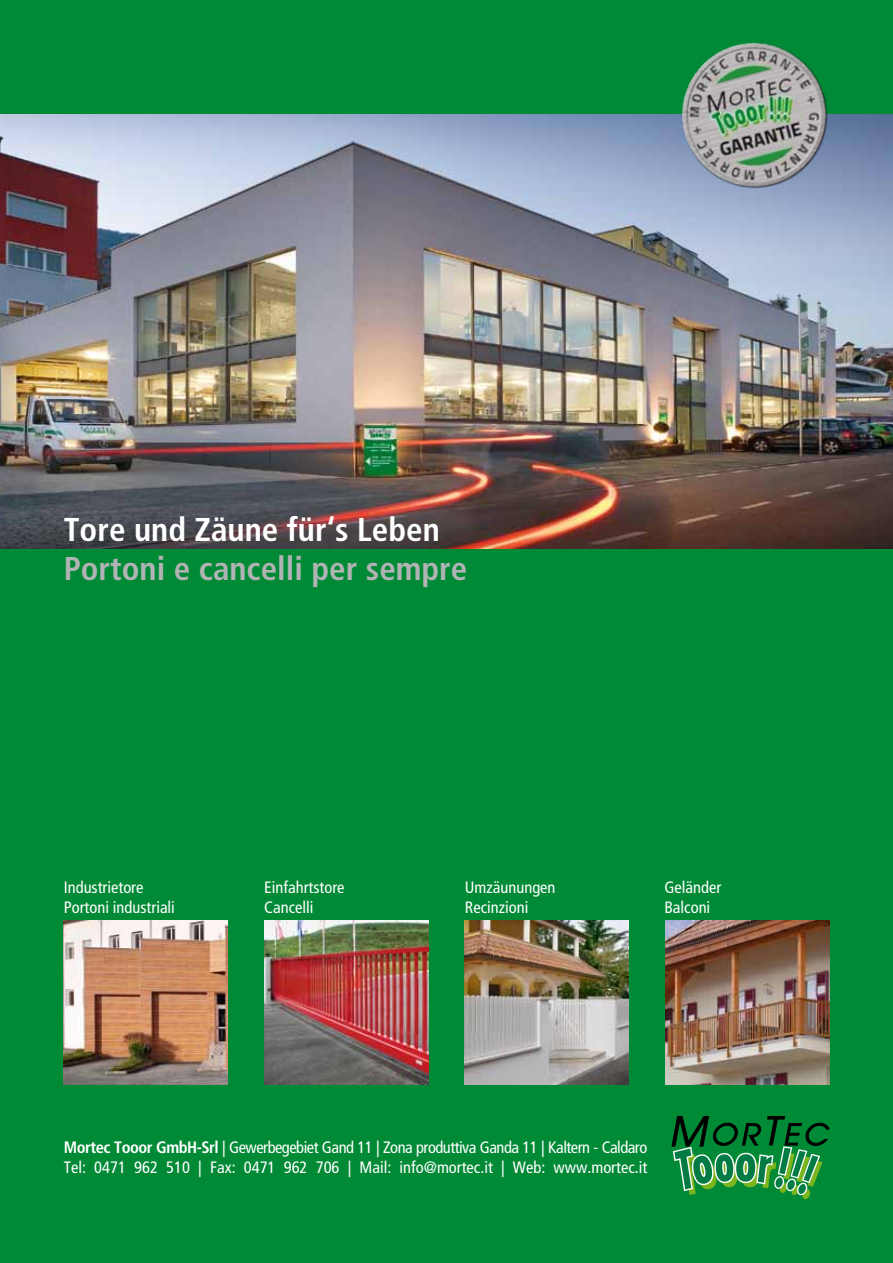
<style>
.page{position:relative;width:893px;height:1263px;background:#008a36}
.page>*{position:absolute;margin:0;border:0;box-sizing:border-box;transform-origin:0 0}
.t1{font:700 condensed 33px "Frutiger";color:#b1b3b4}
.t2{font:700 condensed 33px "Frutiger";color:#fff}
.t3{font:condensed 16.5px/19.8px "Frutiger";letter-spacing:-.03em;color:#fff}
.t4{font:condensed 16.5px/19.8px "Frutiger";color:#fff}
.s1{font-weight:700}
</style>
<div class="page">
<img style="left:0;top:115px;width:893px;height:434px">
<img style="left:64px;top:920px;width:164px;height:164px">
<img style="left:264px;top:920px;width:164px;height:164px">
<img style="left:465px;top:920px;width:164px;height:164px">
<img style="left:665px;top:920px;width:164px;height:164px">
<img style="left:680px;top:42px;width:149px;height:147px">
<svg style="left:671px;top:1116px;width:158px;height:84px"></svg>
<h1 class="t2" style="left:64px;top:510px;width:378px">Tore und Zäune für‘s Leben</h1>
<h1 class="t1" style="left:64px;top:549px;width:405px">Portoni e cancelli per sempre</h1>
<p class="t4" style="left:64px;top:877px;width:113px">Industrietore<br>Portoni industriali</p>
<p class="t4" style="left:264px;top:877px;width:82px">Einfahrtstore<br>Cancelli</p>
<p class="t4" style="left:465px;top:877px;width:92px">Umzäunungen<br>Recinzioni</p>
<p class="t4" style="left:664px;top:877px;width:58px">Geländer<br>Balconi</p>
<p class="t3" style="left:64px;top:1138px;width:585px"><span class="s1">Mortec Tooor GmbH-Srl</span> | Gewerbegebiet Gand 11 | Zona produttiva Ganda 11 | Kaltern - Caldaro<br>Tel: 0471 962 510 | Fax: 0471 962 706 | Mail: info@mortec.it | Web: www.mortec.it</p>
</div>
